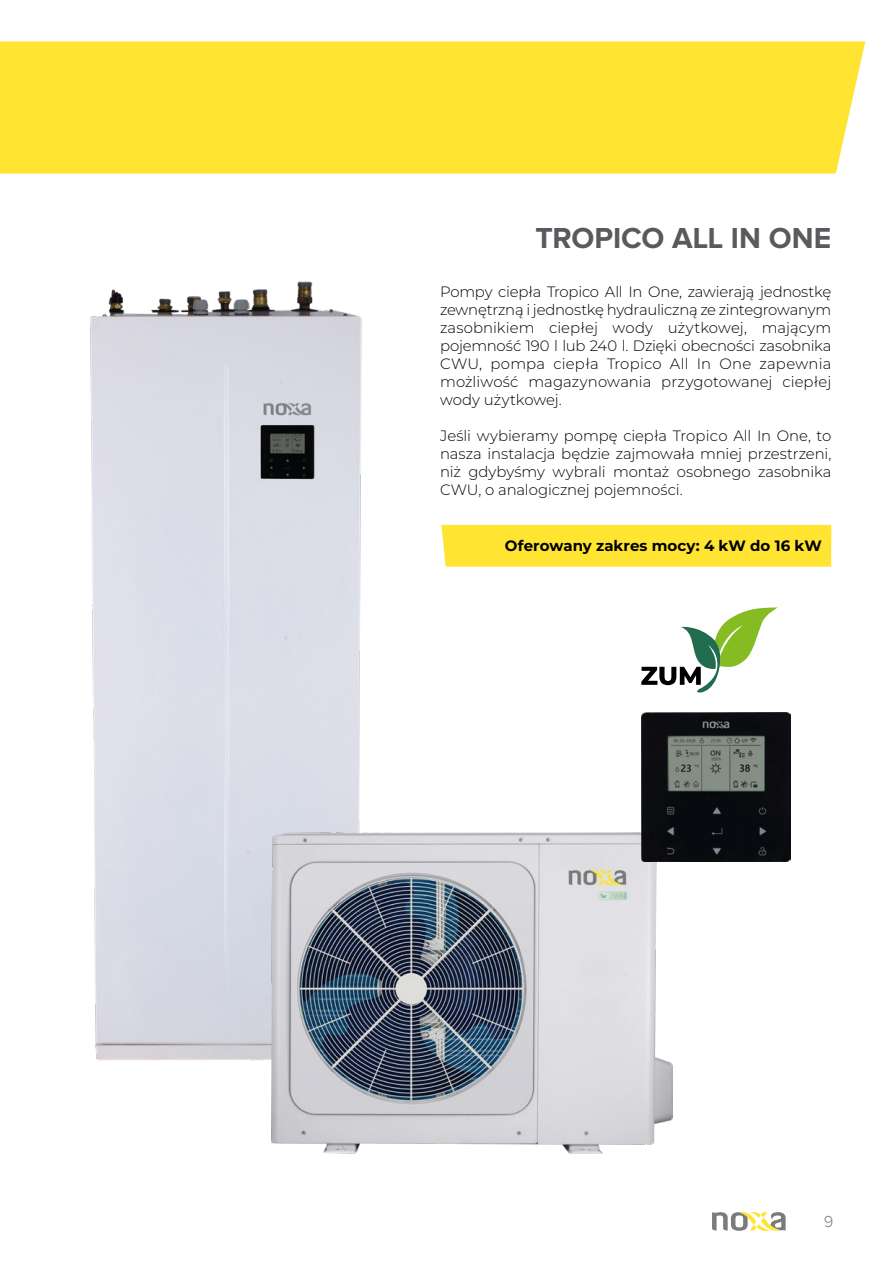
<style>
.page{position:relative;width:893px;height:1263px;background:#fff}
.page>*{position:absolute;margin:0;border:0;box-sizing:border-box;transform-origin:0 0}
.t1{font:700 30px "Proxima Nova";color:#5a5a5e}
.t2{font:300 16.5px "Proxima Nova";color:#7b7b7a}
.t3{font:300 15px/18px "Montserrat";color:#000;text-align:justify}
.t4{font:700 15px "Montserrat";color:#000}
</style>
<div class="page">
<svg style="left:712px;top:1212px;width:74px;height:19px"></svg>
<div style="left:441px;top:525px;width:390px;height:42px;background:#ffe432"></div>
<div style="left:0;top:41px;width:865px;height:133px;background:#ffe432"></div>
<img style="left:90px;top:282px;width:271px;height:779px">
<img style="left:272px;top:832px;width:400px;height:321px">
<img style="left:642px;top:713px;width:148px;height:149px">
<svg style="left:641px;top:607px;width:137px;height:86px"></svg>
<h1 class="t1" style="left:536px;top:221px;width:297px">TROPICO ALL IN ONE</h1>
<p class="t3" style="left:440px;top:282px;width:393px">Pompy ciepła Tropico All In One, zawierają jednostkę zewnętrzną i jednostkę hydrauliczną ze zintegrowanym zasobnikiem ciepłej wody użytkowej, mającym pojemność 190 l lub 240 l. Dzięki obecności zasobnika CWU, pompa ciepła Tropico All In One zapewnia możliwość magazynowania przygotowanej ciepłej wody użytkowej.</p>
<p class="t3" style="left:440px;top:426px;width:393px">Jeśli wybieramy pompę ciepła Tropico All In One, to nasza instalacja będzie zajmowała mniej przestrzeni, niż gdybyśmy wybrali montaż osobnego zasobnika CWU, o analogicznej pojemności.</p>
<p class="t4" style="left:505px;top:536px;width:319px">Oferowany zakres mocy: 4 kW do 16 kW</p>
<p class="t2" style="left:824px;top:1212px;width:11px">9</p>
</div>
